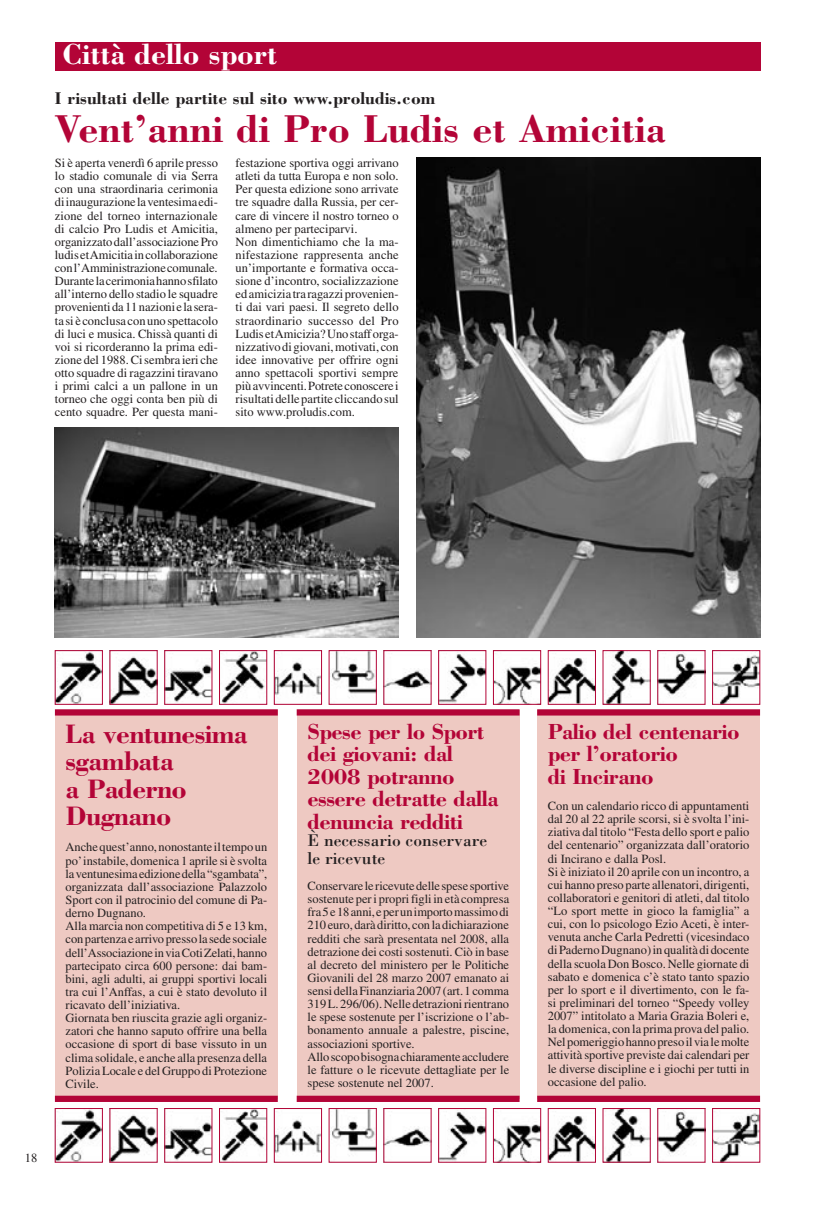
<style>
.page{position:relative;width:815px;height:1205px;background:#fff}
.page>*{position:absolute;margin:0;border:0;box-sizing:border-box;transform-origin:0 0}
.t1{font:700 40px "Bodoni";color:#b30437}
.t2{font:700 30px "Bodoni";color:#fff}
.t3{font:700 27.5px/27.5px "Bodoni";letter-spacing:-.025em;color:#b30437}
.t4{font:700 22.5px/22.5px "Bodoni";letter-spacing:-.025em;color:#b30437}
.t5{font:700 17.5px "Bodoni";color:#231f20}
.t6{font:17.5px/17.5px "Bodoni";color:#231f20}
.t7{font:12.5px/13.1px "Times";color:#231f20}
</style>
<div class="page">
<div style="left:55px;top:43px;width:705px;height:28px;background:#b30437"></div>
<div style="left:55px;top:710px;width:223px;height:388px;background:#eec9c2"></div>
<div style="left:297px;top:710px;width:223px;height:388px;background:#eec9c2"></div>
<div style="left:537px;top:710px;width:223px;height:388px;background:#eec9c2"></div>
<div style="left:55px;top:709px;width:223px;height:6px;background:#b30437"></div>
<div style="left:55px;top:1095px;width:223px;height:7px;background:#b30437"></div>
<div style="left:297px;top:709px;width:223px;height:6px;background:#b30437"></div>
<div style="left:297px;top:1095px;width:223px;height:7px;background:#b30437"></div>
<div style="left:537px;top:709px;width:223px;height:6px;background:#b30437"></div>
<div style="left:537px;top:1095px;width:223px;height:7px;background:#b30437"></div>
<img style="left:55px;top:427px;width:344px;height:211px">
<img style="left:416px;top:158px;width:344px;height:480px">
<img style="left:57px;top:652px;width:44px;height:50px">
<div style="left:55px;top:650px;width:48px;height:54px;border:1px solid #b30437"></div>
<img style="left:112px;top:656px;width:43px;height:46px">
<img style="left:166px;top:664px;width:44px;height:38px">
<div style="left:164px;top:650px;width:48px;height:54px;border:1px solid #b30437"></div>
<img style="left:221px;top:652px;width:44px;height:50px">
<div style="left:219px;top:650px;width:48px;height:54px;border:1px solid #b30437"></div>
<img style="left:276px;top:661px;width:44px;height:34px">
<div style="left:274px;top:650px;width:48px;height:54px;border:1px solid #b30437"></div>
<img style="left:331px;top:652px;width:44px;height:42px">
<div style="left:329px;top:650px;width:48px;height:54px;border:1px solid #b30437"></div>
<img style="left:386px;top:668px;width:43px;height:21px">
<img style="left:440px;top:654px;width:44px;height:48px">
<div style="left:438px;top:650px;width:48px;height:54px;border:1px solid #b30437"></div>
<img style="left:495px;top:666px;width:44px;height:36px">
<div style="left:493px;top:650px;width:48px;height:54px;border:1px solid #b30437"></div>
<img style="left:550px;top:658px;width:44px;height:44px">
<div style="left:548px;top:650px;width:48px;height:54px;border:1px solid #b30437"></div>
<img style="left:606px;top:652px;width:42px;height:50px">
<img style="left:660px;top:652px;width:43px;height:45px">
<img style="left:714px;top:655px;width:44px;height:47px">
<div style="left:712px;top:650px;width:48px;height:54px;border:1px solid #b30437"></div>
<img style="left:57px;top:1110px;width:44px;height:50px">
<div style="left:55px;top:1108px;width:48px;height:54px;border:1px solid #b30437"></div>
<img style="left:112px;top:1114px;width:43px;height:46px">
<img style="left:166px;top:1122px;width:44px;height:38px">
<div style="left:164px;top:1108px;width:48px;height:54px;border:1px solid #b30437"></div>
<img style="left:221px;top:1110px;width:44px;height:50px">
<div style="left:219px;top:1108px;width:48px;height:54px;border:1px solid #b30437"></div>
<img style="left:276px;top:1119px;width:44px;height:34px">
<div style="left:274px;top:1108px;width:48px;height:54px;border:1px solid #b30437"></div>
<img style="left:331px;top:1110px;width:44px;height:42px">
<div style="left:329px;top:1108px;width:48px;height:54px;border:1px solid #b30437"></div>
<img style="left:386px;top:1126px;width:43px;height:21px">
<img style="left:440px;top:1112px;width:44px;height:48px">
<div style="left:438px;top:1108px;width:48px;height:54px;border:1px solid #b30437"></div>
<img style="left:495px;top:1124px;width:44px;height:36px">
<div style="left:493px;top:1108px;width:48px;height:54px;border:1px solid #b30437"></div>
<img style="left:550px;top:1116px;width:44px;height:44px">
<div style="left:548px;top:1108px;width:48px;height:54px;border:1px solid #b30437"></div>
<img style="left:606px;top:1110px;width:42px;height:50px">
<img style="left:660px;top:1110px;width:43px;height:45px">
<img style="left:714px;top:1113px;width:44px;height:47px">
<div style="left:712px;top:1108px;width:48px;height:54px;border:1px solid #b30437"></div>
<h2 class="t2" style="left:62px;top:36px;width:217px">Città dello sport</h2>
<h3 class="t5" style="left:55px;top:88px;width:382px">I risultati delle partite sul sito www.proludis.com</h3>
<h1 class="t1" style="left:55px;top:104px;width:612px">Vent’anni di Pro Ludis et Amicitia</h1>
<p class="t7" style="left:55px;top:156px;width:165px;text-align:justify">Si è aperta venerdì 6 aprile presso lo stadio comunale di via Serra con una straordinaria cerimonia di inaugurazione la ventesima edi&shy;zione del torneo internazionale di calcio Pro Ludis et Amicitia, organizzato dall’associazione Pro ludis et Amicitia in collaborazione con l’Amministrazione comunale.<br>Durante la cerimonia hanno sfilato all’interno dello stadio le squadre provenienti da 11 nazioni e la sera&shy;ta si è conclusa con uno spettacolo di luci e musica. Chissà quanti di voi si ricorderanno la prima edi&shy;zione del 1988. Ci sembra ieri che otto squadre di ragazzini tiravano i primi calci a un pallone in un torneo che oggi conta ben più di cento squadre. Per questa mani-</p>
<p class="t7" style="left:236px;top:156px;width:165px">festazione sportiva oggi arrivano atleti da tutta Europa e non solo.<br>Per questa edizione sono arrivate tre squadre dalla Russia, per cer&shy;care di vincere il nostro torneo o almeno per parteciparvi.<br>Non dimentichiamo che la ma&shy;nifestazione rappresenta anche un’importante e formativa occa&shy;sione d’incontro, socializzazione ed amicizia tra ragazzi provenien&shy;ti dai vari paesi. Il segreto dello straordinario successo del Pro Ludis et Amicizia? Uno staff orga&shy;nizzativo di giovani, motivati, con idee innovative per offrire ogni anno spettacoli sportivi sempre più avvincenti. Potrete conoscere i risultati delle partite cliccando sul sito www.proludis.com.</p>
<p class="t7" style="left:25px;top:1151px;width:14px">18</p>
<h3 class="t3" style="left:66px;top:719px;width:184px">La ventunesima sgambata<br>a Paderno<br>Dugnano</h3>
<p class="t7" style="left:66px;top:840px;width:203px">Anche quest’anno, nonostante il tempo un po’ instabile, domenica 1 aprile si è svolta la ventunesima edizione della “sgambata”, organizzata dall’associazione Palazzolo Sport con il patrocinio del comune di Pa&shy;derno Dugnano.<br>Alla marcia non competitiva di 5 e 13 km, con partenza e arrivo presso la sede sociale dell’Associazione in via Coti Zelati, hanno partecipato circa 600 persone: dai bam&shy;bini, agli adulti, ai gruppi sportivi locali tra cui l’Anffas, a cui è stato devoluto il ricavato dell’iniziativa.<br>Giornata ben riuscita grazie agli organiz&shy;zatori che hanno saputo offrire una bella occasione di sport di base vissuto in un clima solidale, e anche alla presenza della Polizia Locale e del Gruppo di Protezione Civile.</p>
<h3 class="t4" style="left:308px;top:719px;width:193px">Spese per lo Sport dei giovani: dal<br>2008 potranno essere detratte dalla denuncia redditi</h3>
<h3 class="t6" style="left:308px;top:831px;width:181px">È necessario conservare le ricevute</h3>
<p class="t7" style="left:308px;top:879px;width:203px">Conservare le ricevute delle spese sportive sostenute per i propri figli in età compresa fra 5 e 18 anni, e per un importo massimo di 210 euro, darà diritto, con la dichiarazione redditi che sarà presentata nel 2008, alla detrazione dei costi sostenuti. Ciò in base al decreto del ministero per le Politiche Giovanili del 28 marzo 2007 emanato ai sensi della Finanziaria 2007 (art. 1 comma 319 L. 296/06). Nelle detrazioni rientrano le spese sostenute per l’iscrizione o l’ab&shy;bonamento annuale a palestre, piscine, associazioni sportive.<br>Allo scopo bisogna chiaramente accludere le fatture o le ricevute dettagliate per le spese sostenute nel 2007.</p>
<h3 class="t4" style="left:548px;top:719px;width:193px">Palio del centenario per l’oratorio<br>di Incirano</h3>
<p class="t7" style="left:548px;top:799px;width:203px">Con un calendario ricco di appuntamenti dal 20 al 22 aprile scorsi, si è svolta l’ini&shy;ziativa dal titolo “Festa dello sport e palio del centenario” organizzata dall’oratorio di Incirano e dalla Posl.<br>Si è iniziato il 20 aprile con un incontro, a cui hanno preso parte allenatori, dirigenti, collaboratori e genitori di atleti, dal titolo “Lo sport mette in gioco la famiglia” a cui, con lo psicologo Ezio Aceti, è inter&shy;venuta anche Carla Pedretti (vicesindaco di Paderno Dugnano) in qualità di docente della scuola Don Bosco. Nelle giornate di sabato e domenica c’è stato tanto spazio per lo sport e il divertimento, con le fa&shy;si preliminari del torneo “Speedy volley 2007” intitolato a Maria Grazia Boleri e, la domenica, con la prima prova del palio.<br>Nel pomeriggio hanno preso il via le molte attività sportive previste dai calendari per le diverse discipline e i giochi per tutti in occasione del palio.</p>
</div>
